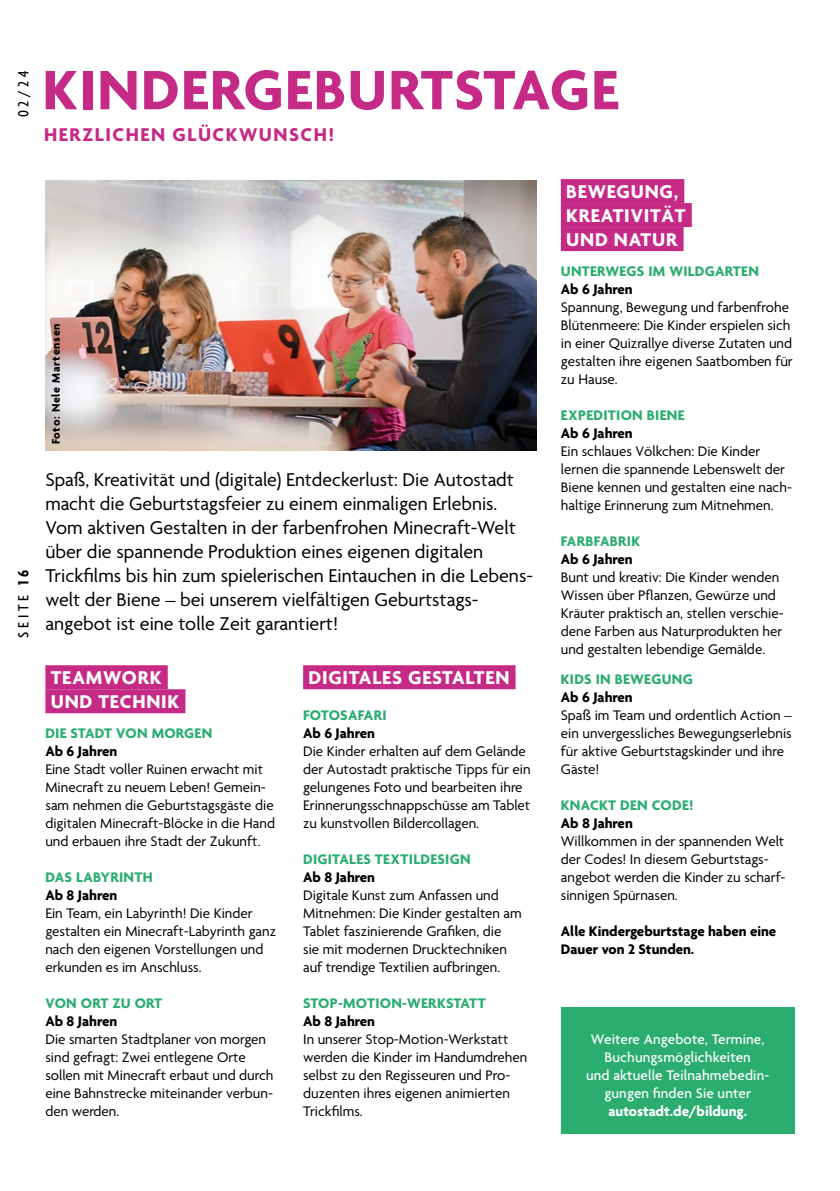
<style>
.page{position:relative;width:840px;height:1191px;background:#fff}
.page>*{position:absolute;margin:0;border:0;box-sizing:border-box;transform-origin:0 0}
.t1{font:700 60px "Agenda";letter-spacing:.025em;color:#c52a87}
.t2{font:20px/24px "Agenda";color:#000}
.t3{font:700 20px/24px "Agenda";letter-spacing:.04em;color:#fff}
.t4{font:700 20px "Agenda";letter-spacing:.075em;color:#c52a87}
.t5{font:500 condensed 16px "Agenda";letter-spacing:.235em;color:#000}
.t6{font:15px/18px "Agenda";color:#000}
.t7{font:700 15px "Agenda";letter-spacing:.02em;color:#2bad70}
.t8{font:700 15px/18px "Agenda";color:#000}
.t9{font:500 15px/18px "Agenda";letter-spacing:.01em;color:#fff;text-align:center}
.t10{font:700 15px "Agenda";color:#fff}
.t11{font:700 12px "Agenda";letter-spacing:.06em;color:#000}
.s1{font-weight:700}
</style>
<div class="page">
<img style="left:45px;top:180px;width:491px;height:270px">
<div style="left:45px;top:665px;width:123px;height:24px;background:#c52a87"></div>
<div style="left:45px;top:689px;width:140px;height:24px;background:#c52a87"></div>
<div style="left:303px;top:665px;width:212px;height:24px;background:#c52a87"></div>
<div style="left:560px;top:179px;width:124px;height:24px;background:#c52a87"></div>
<div style="left:560px;top:203px;width:131px;height:24px;background:#c52a87"></div>
<div style="left:560px;top:227px;width:123px;height:24px;background:#c52a87"></div>
<div style="left:560px;top:1007px;width:234px;height:127px;background:#2bad70"></div>
<p class="t5" style="left:15px;top:117px;width:48px;rotate:-90deg">02/24</p>
<h1 class="t1" style="left:43px;top:58px;width:577px">KINDERGEBURTSTAGE</h1>
<h2 class="t4" style="left:44px;top:123px;width:291px">HERZLICHEN GLÜCKWUNSCH!</h2>
<p class="t5" style="left:15px;top:638px;width:70px;rotate:-90deg">SEITE <span class="s1">16</span></p>
<p class="t11" style="left:49px;top:444px;width:122px;rotate:-90deg">Foto: Nele Martensen</p>
<p class="t2" style="left:45px;top:469px;width:489px">Spaß, Kreativität und (digitale) Entdeckerlust: Die Autostadt macht die Geburtstagsfeier zu einem einmaligen Erlebnis.<br>Vom aktiven Gestalten in der farbenfrohen Minecraft-Welt über die spannende Produktion eines eigenen digitalen Trickfilms bis hin zum spielerischen Eintauchen in die Lebens&shy;welt der Biene – bei unserem vielfältigen Geburtstags&shy;angebot ist eine tolle Zeit garantiert!</p>
<h2 class="t3" style="left:51px;top:667px;width:130px">TEAMWORK<br>UND TECHNIK</h2>
<p class="t7" style="left:45px;top:725px;width:168px">DIE STADT VON MORGEN</p>
<p class="t8" style="left:45px;top:743px;width:73px">Ab 6 Jahren</p>
<p class="t6" style="left:45px;top:761px;width:231px">Eine Stadt voller Ruinen erwacht mit Minecraft zu neuem Leben! Gemein&shy;sam nehmen die Geburtstagsgäste die digitalen Minecraft-Blöcke in die Hand und erbauen ihre Stadt der Zukunft.</p>
<p class="t7" style="left:45px;top:869px;width:109px">DAS LABYRINTH</p>
<p class="t8" style="left:45px;top:887px;width:73px">Ab 8 Jahren</p>
<p class="t6" style="left:45px;top:905px;width:232px">Ein Team, ein Labyrinth! Die Kinder gestalten ein Minecraft-Labyrinth ganz nach den eigenen Vorstellungen und erkunden es im Anschluss.</p>
<p class="t7" style="left:45px;top:995px;width:118px">VON ORT ZU ORT</p>
<p class="t8" style="left:45px;top:1013px;width:73px">Ab 8 Jahren</p>
<p class="t6" style="left:45px;top:1031px;width:229px">Die smarten Stadtplaner von morgen sind gefragt: Zwei entlegene Orte sollen mit Minecraft erbaut und durch eine Bahnstrecke miteinander verbun&shy;den werden.</p>
<h2 class="t3" style="left:308px;top:667px;width:202px">DIGITALES GESTALTEN</h2>
<p class="t7" style="left:303px;top:707px;width:85px">FOTOSAFARI</p>
<p class="t8" style="left:303px;top:725px;width:73px">Ab 6 Jahren</p>
<p class="t6" style="left:303px;top:743px;width:229px">Die Kinder erhalten auf dem Gelände der Autostadt praktische Tipps für ein gelungenes Foto und bearbeiten ihre Erinnerungsschnappschüsse am Tablet zu kunstvollen Bildercollagen.</p>
<p class="t7" style="left:303px;top:851px;width:169px">DIGITALES TEXTILDESIGN</p>
<p class="t8" style="left:303px;top:869px;width:73px">Ab 8 Jahren</p>
<p class="t6" style="left:303px;top:887px;width:220px">Digitale Kunst zum Anfassen und Mitnehmen: Die Kinder gestalten am Tablet faszinierende Grafiken, die<br>sie mit modernen Drucktechniken auf trendige Textilien aufbringen.</p>
<p class="t7" style="left:303px;top:995px;width:184px">STOP-MOTION-WERKSTATT</p>
<p class="t8" style="left:303px;top:1013px;width:73px">Ab 8 Jahren</p>
<p class="t6" style="left:303px;top:1031px;width:225px">In unserer Stop-Motion-Werkstatt werden die Kinder im Handumdrehen selbst zu den Regisseuren und Pro&shy;duzenten ihres eigenen animierten<br>Trickfilms.</p>
<h2 class="t3" style="left:566px;top:181px;width:121px">BEWEGUNG,<br>KREATIVITÄT<br>UND NATUR</h2>
<p class="t7" style="left:560px;top:263px;width:199px">UNTERWEGS IM WILDGARTEN</p>
<p class="t8" style="left:560px;top:281px;width:73px">Ab 6 Jahren</p>
<p class="t6" style="left:560px;top:299px;width:233px">Spannung, Bewegung und farbenfrohe Blütenmeere: Die Kinder erspielen sich in einer Quizrallye diverse Zutaten und gestalten ihre eigenen Saatbomben für zu Hause.</p>
<p class="t7" style="left:560px;top:407px;width:125px">EXPEDITION BIENE</p>
<p class="t8" style="left:560px;top:425px;width:73px">Ab 6 Jahren</p>
<p class="t6" style="left:560px;top:443px;width:232px">Ein schlaues Völkchen: Die Kinder lernen die spannende Lebenswelt der Biene kennen und gestalten eine nach&shy;haltige Erinnerung zum Mitnehmen.</p>
<p class="t7" style="left:560px;top:533px;width:81px">FARBFABRIK</p>
<p class="t8" style="left:560px;top:551px;width:73px">Ab 6 Jahren</p>
<p class="t6" style="left:560px;top:569px;width:224px">Bunt und kreativ: Die Kinder wenden Wissen über Pflanzen, Gewürze und Kräuter praktisch an, stellen verschie&shy;dene Farben aus Naturprodukten her und gestalten lebendige Gemälde.</p>
<p class="t7" style="left:560px;top:671px;width:133px">KIDS IN BEWEGUNG</p>
<p class="t8" style="left:560px;top:689px;width:73px">Ab 6 Jahren</p>
<p class="t6" style="left:560px;top:707px;width:232px">Spaß im Team und ordentlich Action – ein unvergessliches Bewegungserlebnis für aktive Geburtstagskinder und ihre<br>Gäste!</p>
<p class="t7" style="left:560px;top:797px;width:134px">KNACKT DEN CODE!</p>
<p class="t8" style="left:560px;top:815px;width:73px">Ab 8 Jahren</p>
<p class="t6" style="left:560px;top:833px;width:225px">Willkommen in der spannenden Welt der Codes! In diesem Geburtstags&shy;angebot werden die Kinder zu scharf&shy;sinnigen Spürnasen.</p>
<p class="t8" style="left:560px;top:923px;width:217px">Alle Kindergeburtstage haben eine<br>Dauer von 2 Stunden.</p>
<p class="t9" style="left:585px;top:1031px;width:185px">Weitere Angebote, Termine,<br>Buchungsmöglichkeiten<br>und aktuelle Teilnahmebedin&shy;gungen finden Sie unter</p>
<p class="t10" style="left:608px;top:1103px;width:140px">autostadt.de/bildung.</p>
</div>
